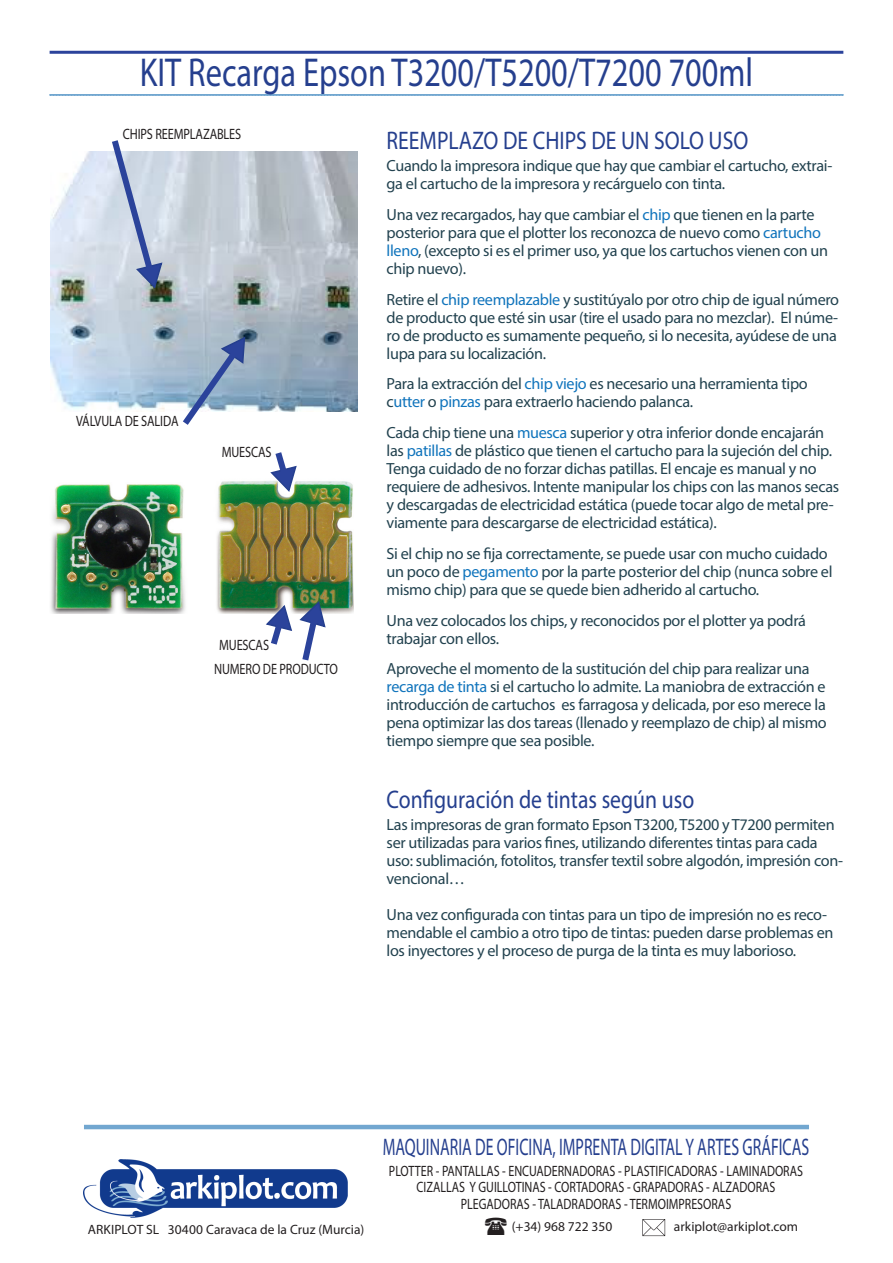
<style>
.page{position:relative;width:893px;height:1263px;background:#fff}
.page>*{position:absolute;margin:0;border:0;box-sizing:border-box;transform-origin:0 0}
.tituloSección{font:40.5px "Myriad Pro";color:#253f8e;scale:.8 1}
.tituloproducto{font:25.5px "Myriad Pro";color:#253f8e;scale:.85 1}
.t1{font:24px "Myriad Pro";color:#253f8e;scale:.66 1}
.Párrafo{font:16.2px/18px "Myriad Pro";letter-spacing:-.02em;color:#22424f}
.lista_-_Copia{font:15px/16.5px "Myriad Pro";color:#231f20;text-align:center;scale:.8 1}
.lista_-_Copia-2{font:15px "Myriad Pro";color:#231f20;scale:.82 1}
.t2{font:13.5px "Myriad Pro";color:#231f20}
.s1{color:#1074bc}
</style>
<div class="page">
<img style="left:84px;top:1159px;width:264px;height:58px">
<hr style="left:84px;top:1125px;width:725px;height:4px;background:#72a7d0">
<svg style="left:642px;top:1219px;width:23px;height:17px"></svg>
<img style="left:51px;top:152px;width:307px;height:259px">
<hr style="left:50px;top:51px;width:793px;height:3px;background:#2b439b">
<svg style="left:49px;top:94px;width:794px;height:2px;background:#79abd2"></svg>
<svg style="left:107px;top:140px;width:57px;height:149px;background:#bcc7db"></svg>
<svg style="left:177px;top:336px;width:69px;height:89px"></svg>
<img style="left:50px;top:481px;width:304px;height:133px">
<svg style="left:269px;top:452px;width:29px;height:41px"></svg>
<svg style="left:264px;top:600px;width:63px;height:61px"></svg>
<p class="tituloSección" style="left:140px;top:47px;width:768px">KIT Recarga Epson T3200/T5200/T7200 700ml</p>
<p class="lista_-_Copia-2" style="left:123px;top:125px;width:146px">CHIPS REEMPLAZABLES</p>
<p class="tituloproducto" style="left:387px;top:125px;width:427px">REEMPLAZO DE CHIPS DE UN SOLO USO</p>
<p class="Párrafo" style="left:387px;top:156px;width:447px">Cuando la impresora indique que hay que cambiar el cartucho, extrai&shy;ga el cartucho de la impresora y recárguelo con tinta.</p>
<p class="Párrafo" style="left:387px;top:205px;width:443px">Una vez recargados, hay que cambiar el <span class="s1">chip</span> que tienen en la parte posterior para que el plotter los reconozca de nuevo como <span class="s1">cartucho lleno</span>, (excepto si es el primer uso, ya que los cartuchos vienen con un chip nuevo).</p>
<p class="Párrafo" style="left:387px;top:290px;width:454px">Retire el <span class="s1">chip reemplazable</span> y sustitúyalo por otro chip de igual número de producto que esté sin usar (tire el usado para no mezclar). El núme&shy;ro de producto es sumamente pequeño, si lo necesita, ayúdese de una lupa para su localización.</p>
<p class="Párrafo" style="left:387px;top:375px;width:423px">Para la extracción del <span class="s1">chip viejo</span> es necesario una herramienta tipo c<span class="s1">utter</span> o <span class="s1">pinzas</span> para extraerlo haciendo palanca.</p>
<p class="Párrafo" style="left:387px;top:423px;width:454px">Cada chip tiene una <span class="s1">muesca</span> superior y otra inferior donde encajarán las <span class="s1">patillas</span> de plástico que tienen el cartucho para la sujeción del chip.<br>Tenga cuidado de no forzar dichas patillas. El encaje es manual y no requiere de adhesivos. Intente manipular los chips con las manos secas y descargadas de electricidad estática (puede tocar algo de metal pre&shy;viamente para descargarse de electricidad estática).</p>
<p class="Párrafo" style="left:387px;top:544px;width:447px">Si el chip no se fija correctamente, se puede usar con mucho cuidado un poco de <span class="s1">pegamento</span> por la parte posterior del chip (nunca sobre el mismo chip) para que se quede bien adherido al cartucho.</p>
<p class="Párrafo" style="left:387px;top:611px;width:421px">Una vez colocados los chips, y reconocidos por el plotter ya podrá trabajar con ellos.</p>
<p class="Párrafo" style="left:387px;top:660px;width:442px">Aproveche el momento de la sustitución del chip para realizar una <span class="s1">recarga de tinta</span> si el cartucho lo admite. La maniobra de extracción e introducción de cartuchos es farragosa y delicada, por eso merece la pena optimizar las dos tareas (llenado y reemplazo de chip) al mismo tiempo siempre que sea posible.</p>
<p class="lista_-_Copia-2" style="left:76px;top:412px;width:126px">VÁLVULA DE SALIDA</p>
<p class="lista_-_Copia-2" style="left:222px;top:443px;width:62px">MUESCAS</p>
<p class="lista_-_Copia-2" style="left:219px;top:635px;width:62px">MUESCAS</p>
<p class="lista_-_Copia-2" style="left:214px;top:659px;width:153px">NUMERO DE PRODUCTO</p>
<p class="tituloproducto" style="left:387px;top:783px;width:363px">Configuración de tintas según uso</p>
<p class="Párrafo" style="left:387px;top:815px;width:458px">Las impresoras de gran formato Epson T3200, T5200 y T7200 permiten ser utilizadas para varios fines, utilizando diferentes tintas para cada uso: sublimación, fotolitos, transfer textil sobre algodón, impresión con&shy;vencional…</p>
<p class="Párrafo" style="left:387px;top:905px;width:448px">Una vez configurada con tintas para un tipo de impresión no es reco&shy;mendable el cambio a otro tipo de tintas: pueden darse problemas en los inyectores y el proceso de purga de la tinta es muy laborioso.</p>
<h3 class="t1" style="left:383px;top:1132px;width:648px">MAQUINARIA DE OFICINA, IMPRENTA DIGITAL Y ARTES GRÁFICAS</h3>
<p class="lista_-_Copia" style="left:389px;top:1162px;width:519px">PLOTTER - PANTALLAS - ENCUADERNADORAS - PLASTIFICADORAS - LAMINADORAS<br>CIZALLAS Y GUILLOTINAS - CORTADORAS - GRAPADORAS - ALZADORAS<br>PLEGADORAS - TALADRADORAS - TERMOIMPRESORAS</p>
<p class="t2" style="left:88px;top:1221px;width:278px">ARKIPLOT SL 30400 Caravaca de la Cruz (Murcia)</p>
<p class="t2" style="left:512px;top:1218px;width:102px">(+34) 968 722 350</p>
<p class="t2" style="left:674px;top:1218px;width:126px">arkiplot@arkiplot.com</p>
</div>
